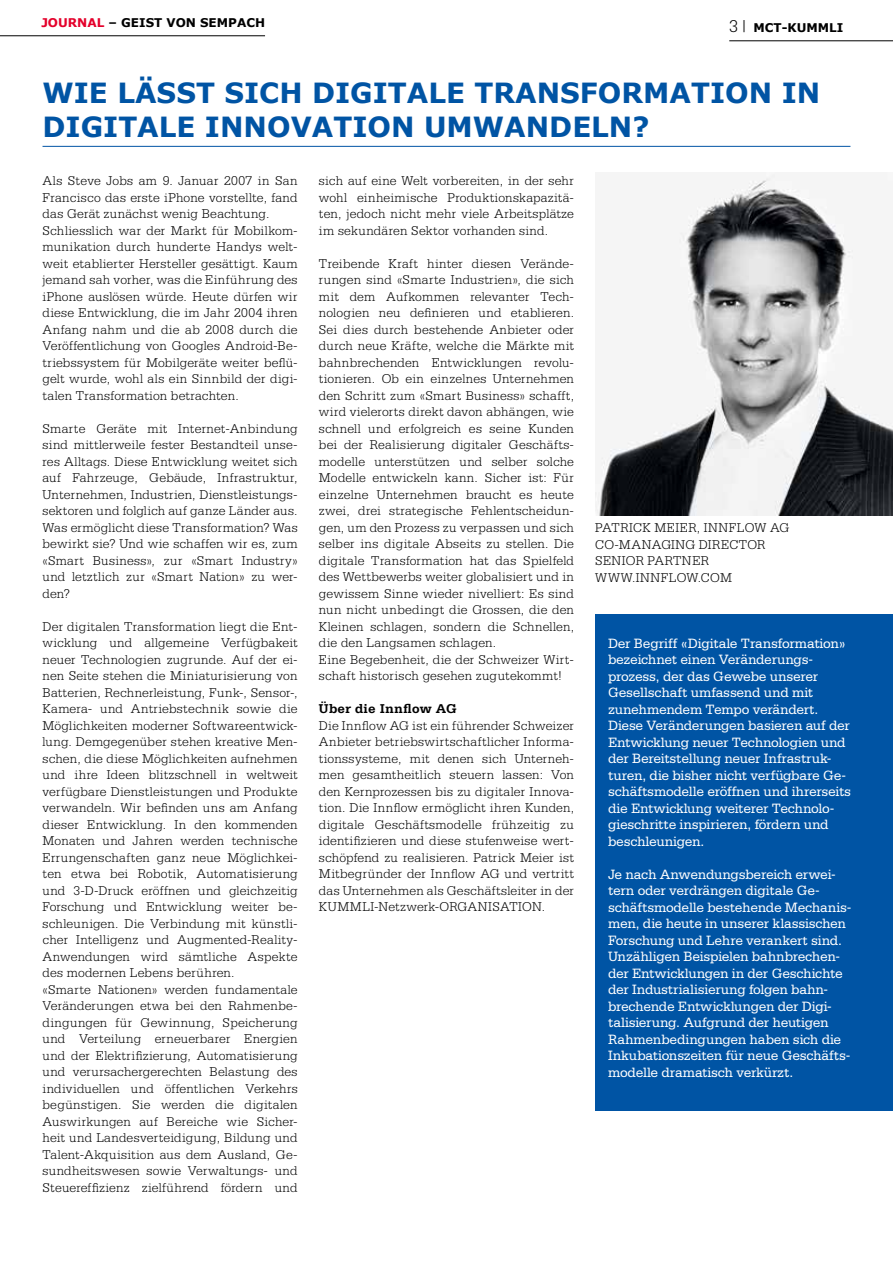
<style>
.page{position:relative;width:893px;height:1263px;background:#fff}
.page>*{position:absolute;margin:0;border:0;box-sizing:border-box;transform-origin:0 0}
.t1{font:700 27.75px/34.5px "Verdana";color:#0054a4}
.t2{font:14.25px/16.5px "Serifa";letter-spacing:-.02em;color:#fff}
.t3{font:300 13.5px/16.5px "Serifa";letter-spacing:.01em;color:#000}
.t4{font:700 13.5px "Serifa";letter-spacing:.01em;color:#000}
.t5{font:700 12px "Verdana";color:#000}
.s1{color:#e4002b}
.s2{font-family:"Serifa";font-weight:300;font-size:18px}
</style>
<div class="page">
<hr style="left:0;top:35px;width:265px;height:1px;background:#000">
<hr style="left:729px;top:40px;width:163px;height:1px;background:#000">
<hr style="left:43px;top:146px;width:807px;height:1px;background:#0054a4">
<div style="left:595px;top:614px;width:297px;height:496px;background:#0054a4"></div>
<img style="left:595px;top:174px;width:297px;height:341px">
<p class="t5" style="left:41px;top:15px;width:225px"><span class="s1">JOURNAL</span> – GEIST VON SEMPACH</p>
<p class="t5" style="left:729px;top:20px;width:116px"><span class="s2">3 |</span> MCT-KUMMLI</p>
<h1 class="t1" style="left:43px;top:75px;width:779px">WIE LÄSST SICH DIGITALE TRANSFORMATION IN<br>DIGITALE INNOVATION UMWANDELN?</h1>
<p class="t3" style="left:43px;top:173px;width:257px">Als Steve Jobs am 9. Januar 2007 in San Francisco das erste iPhone vorstellte, fand das Gerät zunächst wenig Beachtung.<br>Schliesslich war der Markt für Mobilkom&shy;munikation durch hunderte Handys welt&shy;weit etablierter Hersteller gesättigt. Kaum jemand sah vorher, was die Einführung des iPhone auslösen würde. Heute dürfen wir diese Entwicklung, die im Jahr 2004 ihren Anfang nahm und die ab 2008 durch die Veröffentlichung von Googles Android-Be&shy;triebssystem für Mobilgeräte weiter beflü&shy;gelt wurde, wohl als ein Sinnbild der digi&shy;talen Transformation betrachten.</p>
<p class="t3" style="left:43px;top:420px;width:257px;text-align:justify">Smarte Geräte mit Internet-Anbindung sind mittlerweile fester Bestandteil unse&shy;res Alltags. Diese Entwicklung weitet sich auf Fahrzeuge, Gebäude, Infrastruktur, Unternehmen, Industrien, Dienstleistungs&shy;sektoren und folglich auf ganze Länder aus.<br>Was ermöglicht diese Transformation? Was bewirkt sie? Und wie schaffen wir es, zum «Smart Business», zur «Smart Industry» und letztlich zur «Smart Nation» zu wer&shy;den?</p>
<p class="t3" style="left:43px;top:618px;width:257px">Der digitalen Transformation liegt die Ent&shy;wicklung und allgemeine Verfügbakeit neuer Technologien zugrunde. Auf der ei&shy;nen Seite stehen die Miniaturisierung von Batterien, Rechnerleistung, Funk-, Sensor-, Kamera- und Antriebstechnik sowie die Möglichkeiten moderner Softwareentwick&shy;lung. Demgegenüber stehen kreative Men&shy;schen, die diese Möglichkeiten aufnehmen und ihre Ideen blitzschnell in weltweit verfügbare Dienstleistungen und Produkte verwandeln. Wir befinden uns am Anfang dieser Entwicklung. In den kommenden Monaten und Jahren werden technische Errungenschaften ganz neue Möglichkei&shy;ten etwa bei Robotik, Automatisierung und 3-D-Druck eröffnen und gleichzeitig Forschung und Entwicklung weiter be&shy;schleunigen. Die Verbindung mit künstli&shy;cher Intelligenz und Augmented-Reality-Anwendungen wird sämtliche Aspekte des modernen Lebens berühren.<br>«Smarte Nationen» werden fundamentale Veränderungen etwa bei den Rahmenbe&shy;dingungen für Gewinnung, Speicherung und Verteilung erneuerbarer Energien und der Elektrifizierung, Automatisierung und verursachergerechten Belastung des individuellen und öffentlichen Verkehrs begünstigen. Sie werden die digitalen Auswirkungen auf Bereiche wie Sicher&shy;heit und Landesverteidigung, Bildung und Talent-Akquisition aus dem Ausland, Ge&shy;sundheitswesen sowie Verwaltungs- und Steuereffizienz zielführend fördern und</p>
<p class="t3" style="left:319px;top:172px;width:257px;text-align:justify">sich auf eine Welt vorbereiten, in der sehr wohl einheimische Produktionskapazitä&shy;ten, jedoch nicht mehr viele Arbeitsplätze im sekundären Sektor vorhanden sind.</p>
<p class="t3" style="left:319px;top:255px;width:257px">Treibende Kraft hinter diesen Verände&shy;rungen sind «Smarte Industrien», die sich mit dem Aufkommen relevanter Tech&shy;nologien neu definieren und etablieren.<br>Sei dies durch bestehende Anbieter oder durch neue Kräfte, welche die Märkte mit bahnbrechenden Entwicklungen revolu&shy;tionieren. Ob ein einzelnes Unternehmen den Schritt zum «Smart Business» schafft, wird vielerorts direkt davon abhängen, wie schnell und erfolgreich es seine Kunden bei der Realisierung digitaler Geschäfts&shy;modelle unterstützen und selber solche Modelle entwickeln kann. Sicher ist: Für einzelne Unternehmen braucht es heute zwei, drei strategische Fehlentscheidun&shy;gen, um den Prozess zu verpassen und sich selber ins digitale Abseits zu stellen. Die digitale Transformation hat das Spielfeld des Wettbewerbs weiter globalisiert und in gewissem Sinne wieder nivelliert: Es sind nun nicht unbedingt die Grossen, die den Kleinen schlagen, sondern die Schnellen, die den Langsamen schlagen.<br>Eine Begebenheit, die der Schweizer Wirt&shy;schaft historisch gesehen zugutekommt!</p>
<p class="t4" style="left:319px;top:701px;width:139px">Über die Innflow AG</p>
<p class="t3" style="left:319px;top:717px;width:257px;text-align:justify">Die Innflow AG ist ein führender Schweizer Anbieter betriebswirtschaftlicher Informa&shy;tionssysteme, mit denen sich Unterneh&shy;men gesamtheitlich steuern lassen: Von den Kernprozessen bis zu digitaler Innova&shy;tion. Die Innflow ermöglicht ihren Kunden, digitale Geschäftsmodelle frühzeitig zu identifizieren und diese stufenweise wert&shy;schöpfend zu realisieren. Patrick Meier ist Mitbegründer der Innflow AG und vertritt das Unternehmen als Geschäftsleiter in der KUMMLI-Netzwerk-ORGANISATION.</p>
<p class="t3" style="left:595px;top:519px;width:195px">PATRICK MEIER, INNFLOW AG<br>CO-MANAGING DIRECTOR<br>SENIOR PARTNER<br>WWW.INNFLOW.COM</p>
<p class="t2" style="left:608px;top:634px;width:245px">Der Begriff «Digitale Transformation» bezeichnet einen Veränderungs&shy;prozess, der das Gewebe unserer Gesellschaft umfassend und mit zunehmendem Tempo verändert.<br>Diese Veränderungen basieren auf der Entwicklung neuer Technologien und der Bereitstellung neuer Infrastruk&shy;turen, die bisher nicht verfügbare Ge&shy;schäftsmodelle eröffnen und ihrerseits die Entwicklung weiterer Technolo&shy;gieschritte inspirieren, fördern und beschleunigen.</p>
<p class="t2" style="left:608px;top:865px;width:245px">Je nach Anwendungsbereich erwei&shy;tern oder verdrängen digitale Ge&shy;schäftsmodelle bestehende Mechanis&shy;men, die heute in unserer klassischen Forschung und Lehre verankert sind.<br>Unzähligen Beispielen bahnbrechen&shy;der Entwicklungen in der Geschichte der Industrialisierung folgen bahn&shy;brechende Entwicklungen der Digi&shy;talisierung. Aufgrund der heutigen Rahmenbedingungen haben sich die Inkubationszeiten für neue Geschäfts&shy;modelle dramatisch verkürzt.</p>
</div>
